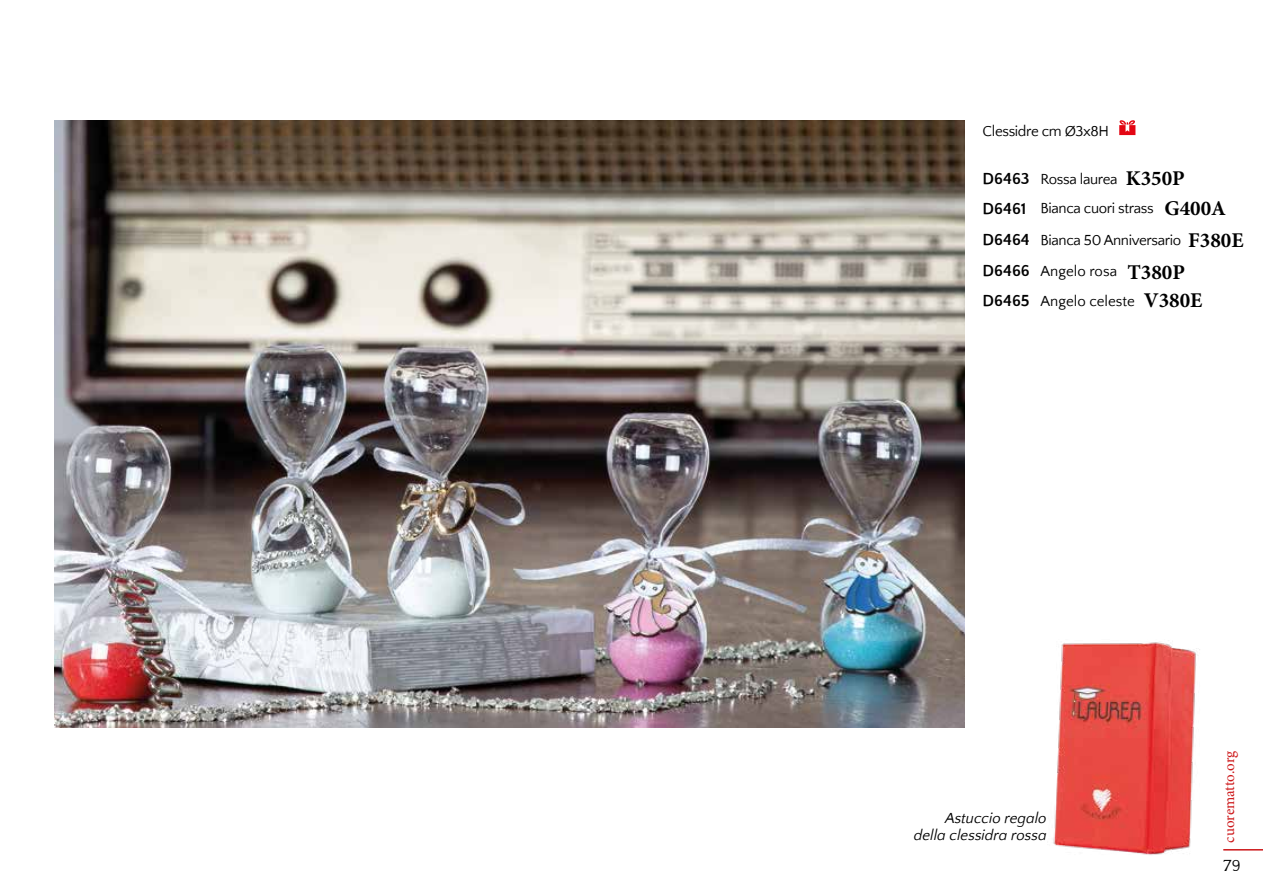
<style>
.page{position:relative;width:1263px;height:893px;background:#fff}
.page>*{position:absolute;margin:0;border:0;box-sizing:border-box;transform-origin:0 0}
.t1{font:700 21px/29.7px "Minion Pro";color:#000}
.t2{font:16.5px "Quattrocento";color:#000}
.t3{font:15px/29.4px "Quattrocento Sans";letter-spacing:-.025em;color:#000}
.t4{font:italic 15px/16.5px "Quattrocento Sans";color:#000;text-align:right}
.t5{font:15px "Quattrocento Sans";color:#000}
.t6{font:15px "Minion Pro";letter-spacing:-.01em;color:#cd1719}
.s1{font-weight:700;font-size:16.5px}
</style>
<div class="page">
<hr style="left:1223px;top:849px;width:40px;height:1px;background:#cd1719">
<img style="left:54px;top:120px;width:911px;height:607px">
<img style="left:1053px;top:642px;width:181px;height:213px">
<svg style="left:1119px;top:120px;width:16px;height:15px"></svg>
<p class="t3" style="left:983px;top:116px;width:128px">Clessidre cm Ø3x8H</p>
<h1 class="t1" style="left:1164px;top:164px;width:63px;text-indent:-39px">K350P<br>G400A</h1>
<h1 class="t1" style="left:1188px;top:225px;width:57px">F380E</h1>
<h1 class="t1" style="left:1144px;top:258px;width:60px;line-height:28.2px;text-indent:-16px">T380P<br>V380E</h1>
<p class="t3" style="left:983px;top:165px;width:173px"><span class="s1">D6463</span> Rossa laurea<br><span class="s1">D6461</span> Bianca cuori strass</p>
<p class="t3" style="left:983px;top:226px;width:200px"><span class="s1">D6464</span> Bianca 50 Anniversario</p>
<p class="t5" style="left:983px;top:263px;width:136px"><span class="s1">D6466</span> Angelo rosa</p>
<p class="t5" style="left:983px;top:293px;width:154px"><span class="s1">D6465</span> Angelo celeste</p>
<p class="t4" style="left:914px;top:810px;width:134px">Astuccio regalo della clessidra rossa</p>
<p class="t6" style="left:1219px;top:843px;width:93px;rotate:-90deg">cuorematto.org</p>
<p class="t2" style="left:1223px;top:857px;width:19px">79</p>
</div>
